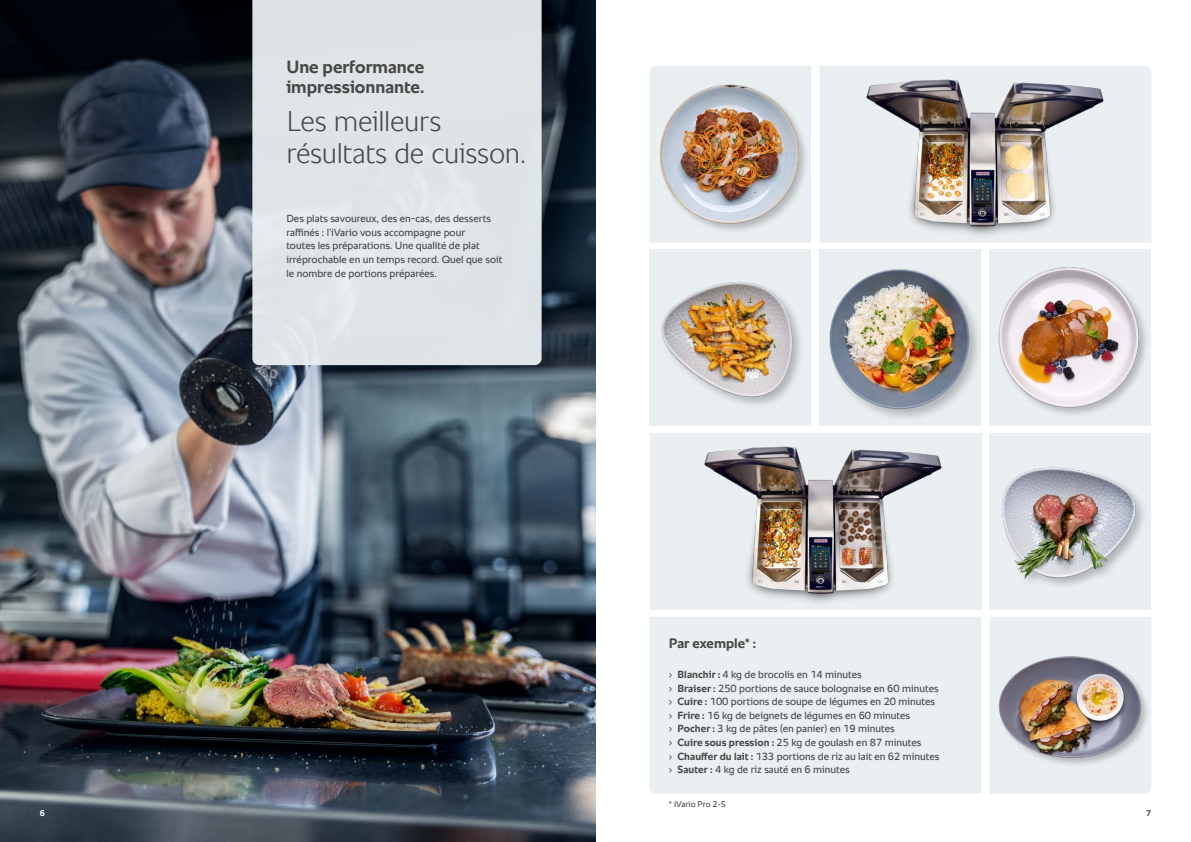
<style>
.page{position:relative;width:1191px;height:842px;background:#fff}
.page>*{position:absolute;margin:0;border:0;box-sizing:border-box;transform-origin:0 0}
.t1{font:300 29px/32px "RATIONAL Sans TT";letter-spacing:-.01em;color:#484847}
.t2{font:700 18px/20.4px "RATIONAL Sans TT";letter-spacing:-.005em;color:#484847}
.t3{font:700 14px "RATIONAL Sans TT";color:#484847}
.t4{font:10.5px/13.6px "RATIONAL Sans TT";color:#484847}
.t5{font:8.5px "RATIONAL Sans TT";color:#484847}
.t6{font:700 8.5px "RATIONAL Sans TT";color:#fff}
.t7{font:700 8.5px "RATIONAL Sans TT";color:#484847}
.s1{font-weight:700}
</style>
<div class="page">
<img style="left:0;top:0;width:595px;height:842px">
<div style="left:252px;top:0;width:289px;height:365px;background:#dfe4e7"></div>
<img style="left:819px;top:249px;width:162px;height:177px">
<img style="left:649px;top:249px;width:162px;height:177px">
<img style="left:649px;top:66px;width:162px;height:177px">
<div style="left:819px;top:66px;width:332px;height:177px;background:#eaeff2"></div>
<img style="left:839px;top:74px;width:276px;height:169px">
<div style="left:649px;top:433px;width:332px;height:177px;background:#eaeff2"></div>
<img style="left:704px;top:446px;width:238px;height:157px">
<div style="left:990px;top:617px;width:161px;height:177px;background:#eaeff2"></div>
<img style="left:990px;top:624px;width:161px;height:163px">
<img style="left:989px;top:249px;width:162px;height:177px">
<img style="left:989px;top:433px;width:162px;height:177px">
<div style="left:649px;top:617px;width:332px;height:177px;background:#eaeff2"></div>
<h2 class="t2" style="left:286px;top:56px;width:140px">Une performance impressionnante.</h2>
<h1 class="t1" style="left:286px;top:105px;width:241px">Les meilleurs résultats de cuisson.</h1>
<p class="t4" style="left:286px;top:212px;width:217px">Des plats savoureux, des en-cas, des desserts raffinés : l’iVario vous accompagne pour<br>toutes les préparations. Une qualité de plat irréprochable en un temps record. Quel que soit le nombre de portions préparées.</p>
<h3 class="t3" style="left:669px;top:634px;width:89px">Par exemple* :</h3>
<p class="t4" style="left:669px;top:668px;width:272px">› <span class="s1">Blanchir :</span> 4 kg de brocolis en 14 minutes<br>› <span class="s1">Braiser :</span> 250 portions de sauce bolognaise en 60 minutes › <span class="s1">Cuire :</span> 100 portions de soupe de légumes en 20 minutes › <span class="s1">Frire :</span> 16 kg de beignets de légumes en 60 minutes<br>› <span class="s1">Pocher :</span> 3 kg de pâtes (en panier) en 19 minutes<br>› <span class="s1">Cuire sous pression :</span> 25 kg de goulash en 87 minutes<br>› <span class="s1">Chauffer du lait :</span> 133 portions de riz au lait en 62 minutes › <span class="s1">Sauter :</span> 4 kg de riz sauté en 6 minutes</p>
<p class="t5" style="left:669px;top:798px;width:58px">* iVario Pro 2-S</p>
<p class="t6" style="left:40px;top:807px;width:7px">6</p>
<p class="t7" style="left:1146px;top:807px;width:7px">7</p>
</div>
